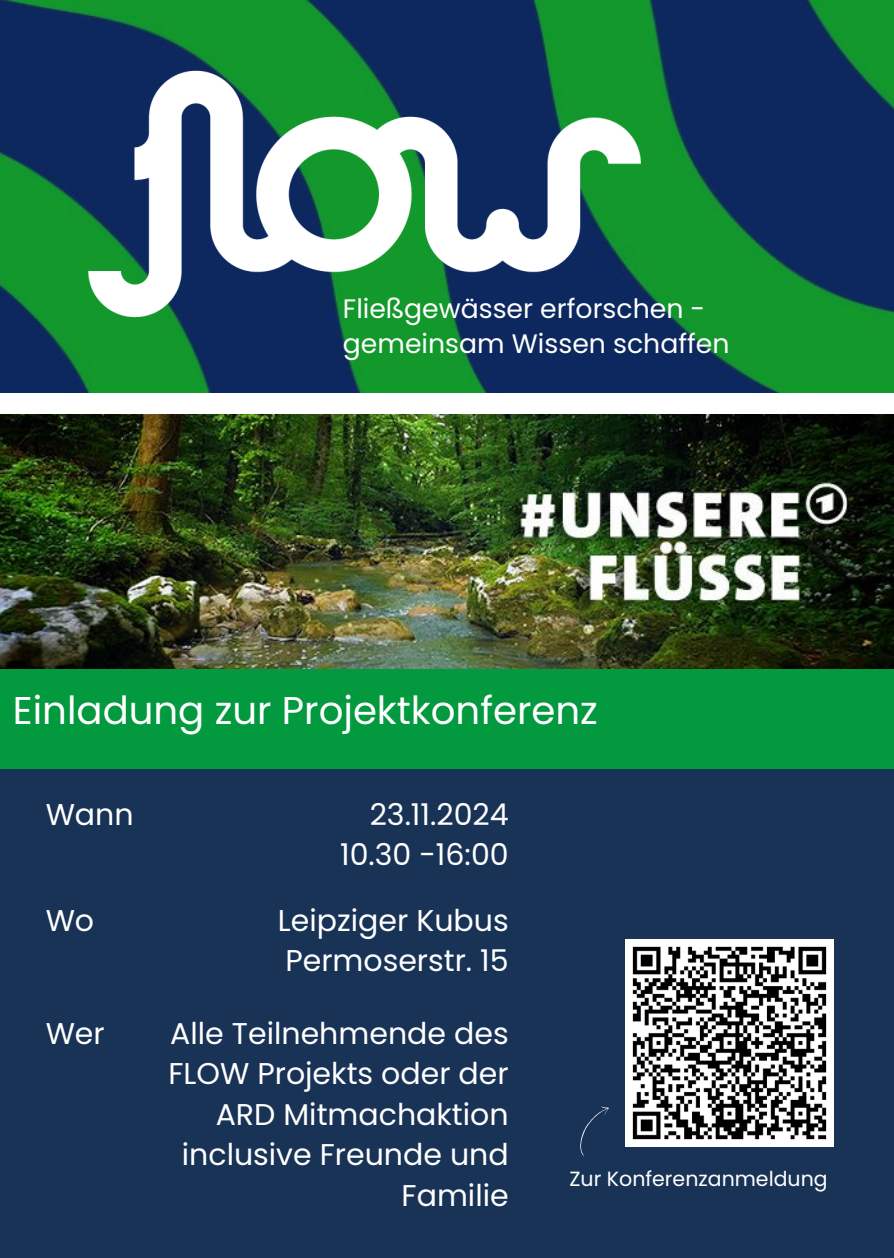
<style>
.page{position:relative;width:894px;height:1258px;background:#fff}
.page>*{position:absolute;margin:0;border:0;box-sizing:border-box;transform-origin:0 0}
.t1{font:38.7px "Poppins";color:#fff}
.t2{font:30px/40.5px "Poppins";color:#fff;text-align:right}
.t3{font:26.7px/35.7px "Poppins";color:#fff}
.t4{font:20.4px "Poppins";color:#fff}
</style>
<div class="page">
<div style="left:0;top:0;width:893px;height:1258px;background:#193356"></div>
<img style="left:729px;top:0;width:164px;height:393px">
<img style="left:0;top:0;width:729px;height:393px">
<div style="left:0;top:393px;width:893px;height:287px;background:#fff"></div>
<div style="left:0;top:657px;width:893px;height:111px;background:#02993f"></div>
<img style="left:625px;top:940px;width:207px;height:207px">
<svg style="left:580px;top:1106px;width:29px;height:50px"></svg>
<img style="left:0;top:414px;width:893px;height:254px">
<h1 class="t3" style="left:343px;top:291px;width:388px">Fließgewässer erforschen - gemeinsam Wissen schaffen</h1>
<p class="t1" style="left:13px;top:683px;width:586px">Einladung zur Projektkonferenz</p>
<h2 class="t2" style="left:46px;top:794px;width:89px">Wann</h2>
<h2 class="t2" style="left:340px;top:794px;width:170px">23.11.2024<br>10.30 -16:00</h2>
<h2 class="t2" style="left:46px;top:900px;width:50px">Wo</h2>
<h2 class="t2" style="left:278px;top:900px;width:232px;text-align:left">Leipziger Kubus<br>Permoserstr. 15</h2>
<h2 class="t2" style="left:46px;top:1013px;width:61px">Wer</h2>
<h2 class="t2" style="left:168px;top:1013px;width:342px">Alle Teilnehmende des<br>FLOW Projekts oder der<br>ARD Mitmachaktion inclusive Freunde und<br>Familie</h2>
<p class="t4" style="left:569px;top:1164px;width:260px">Zur Konferenzanmeldung</p>
</div>
